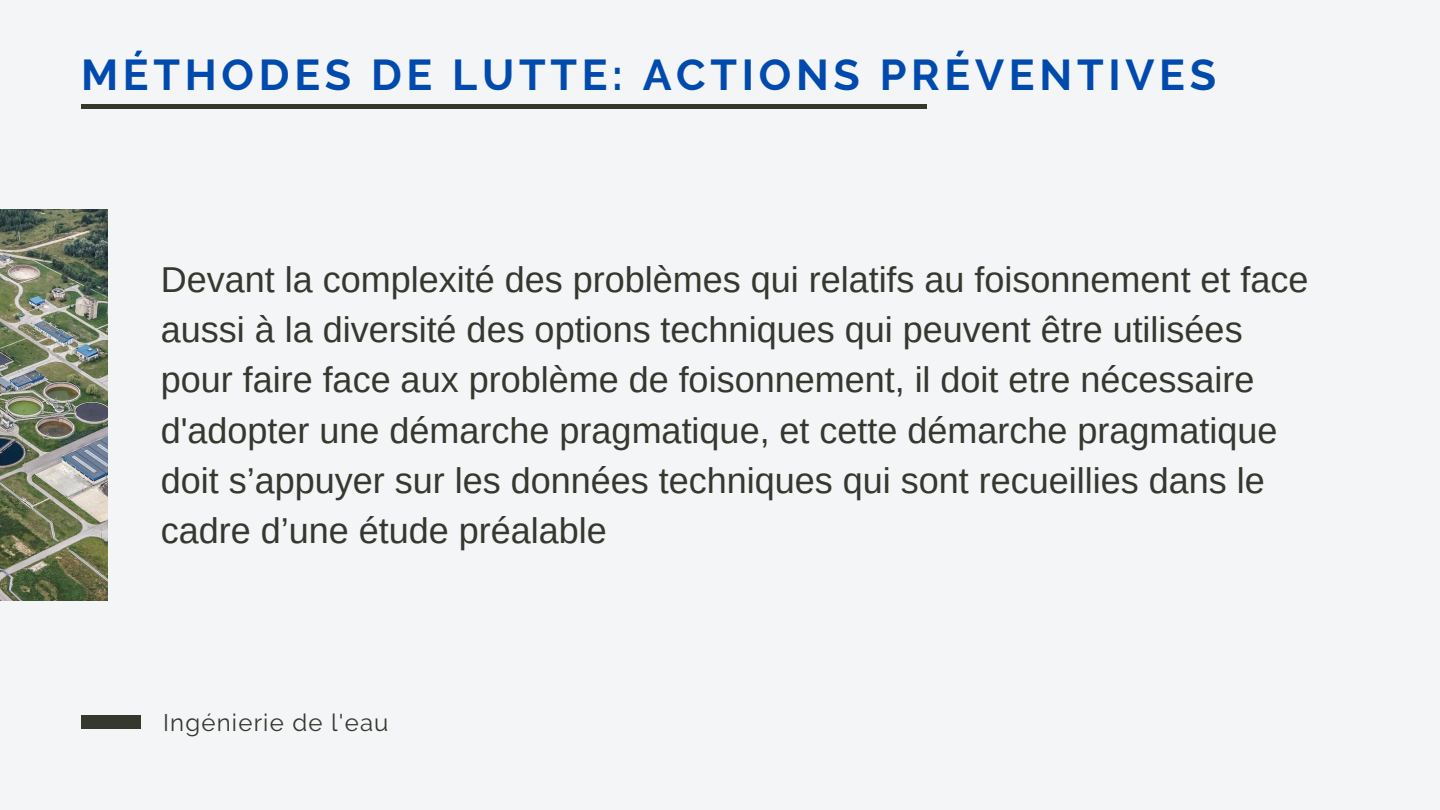
<style>
.page{position:relative;width:1440px;height:810px;background:#f4f5f7}
.page>*{position:absolute;margin:0;border:0;box-sizing:border-box;transform-origin:0 0}
.t1{font:700 43px "Raleway";letter-spacing:.11em;color:#004aad}
.t2{font:36px/50.2px "Arimo";color:#35382f}
.t3{font:24px "Raleway";letter-spacing:.05em;color:#35382f}
</style>
<div class="page">
<img style="left:0;top:209px;width:107px;height:392px">
<div style="left:81px;top:104px;width:846px;height:5px;background:#35382f"></div>
<div style="left:81px;top:716px;width:60px;height:13px;background:#35382f"></div>
<p class="t1" style="left:81px;top:49px;width:1137px">MÉTHODES DE LUTTE: ACTIONS PRÉVENTIVES</p>
<p class="t2" style="left:161px;top:254px;width:1149px">Devant la complexité des problèmes qui relatifs au foisonnement et face aussi à la diversité des options techniques qui peuvent être utilisées pour faire face aux problème de foisonnement, il doit etre nécessaire d'adopter une démarche pragmatique, et cette démarche pragmatique doit s’appuyer sur les données techniques qui sont recueillies dans le cadre d’une étude préalable</p>
<p class="t3" style="left:163px;top:708px;width:227px">Ingénierie de l'eau</p>
</div>
